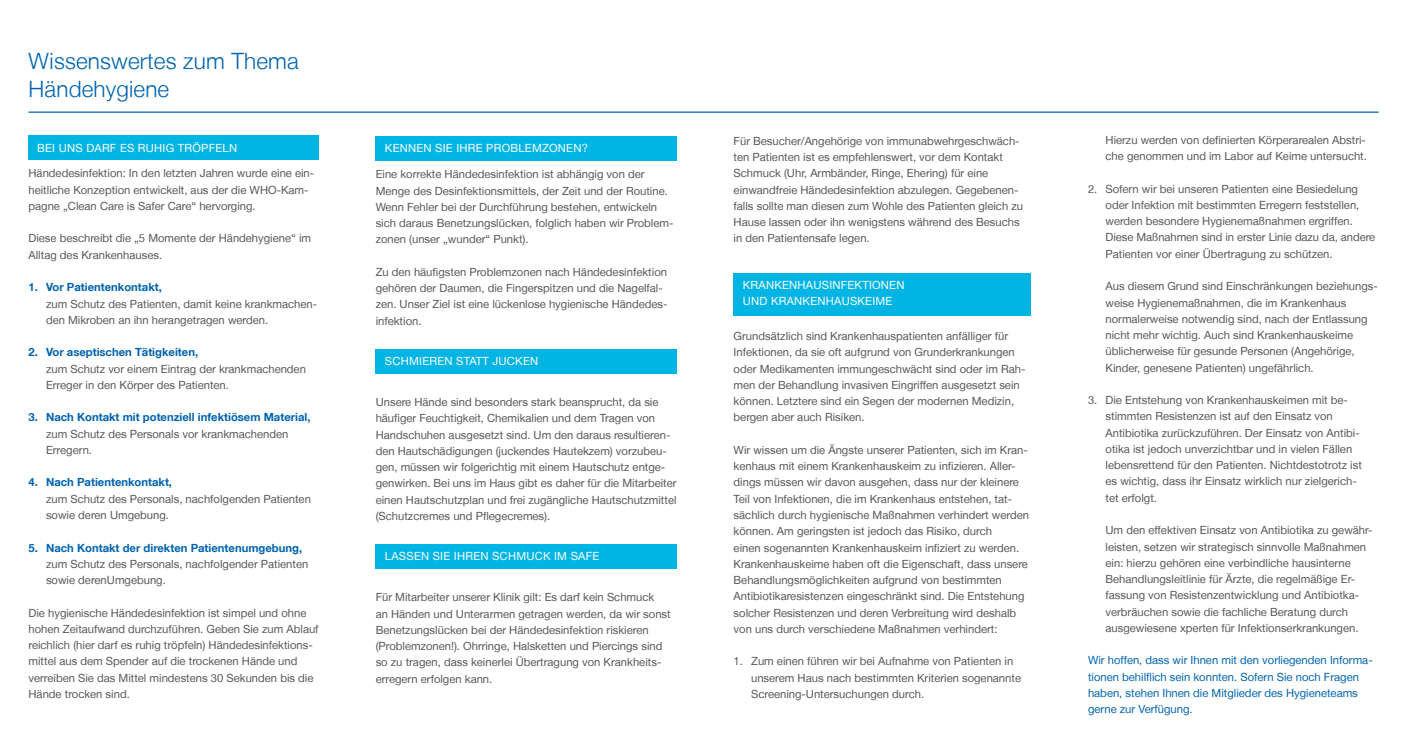
<style>
.page{position:relative;width:1407px;height:745px;background:#fff}
.page>*{position:absolute;margin:0;border:0;box-sizing:border-box;transform-origin:0 0}
.t1{font:300 22.5px/27.5px "Helvetica Neue LT";letter-spacing:.01em;color:#0063af}
.t2{font:11.25px/16.2px "Helvetica Neue LT";color:#575756}
.t3{font:700 11.25px "Helvetica Neue LT";color:#0063af}
.t4{font:11.25px/16.2px "Helvetica Neue LT";color:#0063af}
.t5{font:11.25px/16.2px "Helvetica Neue LT";letter-spacing:.02em;color:#fff}
</style>
<div class="page">
<hr style="left:29px;top:111px;width:1349px;height:2px;background:#0063af">
<div style="left:29px;top:135px;width:290px;height:25px;background:#00b4e3"></div>
<div style="left:376px;top:136px;width:301px;height:25px;background:#00b4e3"></div>
<div style="left:376px;top:348px;width:301px;height:25px;background:#00b4e3"></div>
<div style="left:376px;top:543px;width:301px;height:25px;background:#00b4e3"></div>
<div style="left:733px;top:273px;width:298px;height:42px;background:#00b4e3"></div>
<h1 class="t1" style="left:29px;top:47px;width:272px">Wissenswertes zum Thema<br>Händehygiene</h1>
<p class="t5" style="left:37px;top:139px;width:201px">Bei uns darf es ruhig Tröpfeln</p>
<p class="t2" style="left:29px;top:165px;width:287px">Händedesinfektion: In den letzten Jahren wurde eine ein&shy;heitliche Konzeption entwickelt, aus der die WHO-Kam&shy;pagne „Clean Care is Safer Care“ hervorging.</p>
<p class="t2" style="left:29px;top:230px;width:284px">Diese beschreibt die „5 Momente der Händehygiene“ im<br>Alltag des Krankenhauses.</p>
<p class="t3" style="left:29px;top:280px;width:135px">1. Vor Patientenkontakt,</p>
<p class="t2" style="left:46px;top:295px;width:273px">zum Schutz des Patienten, damit keine krankmachen&shy;den M ikroben an ihn herangetragen werden.</p>
<p class="t3" style="left:29px;top:345px;width:171px">2. Vor aseptischen Tätigkeiten,</p>
<p class="t2" style="left:29px;top:360px;width:279px;text-indent:18px">zum Schutz vor einem Eintrag der krankmachenden<br>Erreger in den Körper des Patienten.</p>
<p class="t3" style="left:29px;top:410px;width:283px">3. Nach Kontakt mit potenziell infektiösem Material,</p>
<p class="t2" style="left:29px;top:425px;width:261px;text-indent:18px">zum Schutz des Personals vor krankmachenden<br>Erregern.</p>
<p class="t3" style="left:29px;top:475px;width:145px">4. Nach Patientenkontakt,</p>
<p class="t2" style="left:46px;top:490px;width:266px">zum Schutz des Personals, nachfolgenden Patienten sowie deren Umgebung.</p>
<p class="t3" style="left:29px;top:540px;width:275px">5. Nach Kontakt der direkten Patientenumgebung,</p>
<p class="t2" style="left:46px;top:555px;width:264px">zum Schutz des Personals, nachfolgender Patienten sowie derenUmgebung.</p>
<p class="t2" style="left:29px;top:604px;width:292px">Die hygienische Händedesinfektion ist simpel und ohne hohen Zeitaufwand durchzuführen. Geben Sie zum Ablauf reichlich (hier darf es ruhig tröpfeln) Händedesinfektions&shy;mittel aus dem Spender auf die trockenen Hände und verreiben Sie das M ittel mindestens 30 Sekunden bis die Hände trocken sind.</p>
<p class="t5" style="left:385px;top:140px;width:204px">Kennen Si e Ihre Problemzonen?</p>
<p class="t2" style="left:376px;top:166px;width:299px">Eine korrekte Händedesinfektion ist abhängig von der Menge des Desinfektionsmittels, der Zeit und der Routine.<br>Wenn Fehler bei der Durchführung bestehen, entwickeln sich daraus Benetzungslücken, folglich haben wir Problem&shy;zonen (unser „wunder“ Punkt).</p>
<p class="t2" style="left:376px;top:263px;width:293px">Zu den häufigsten Problemzonen nach Händedesinfektion gehören der Daumen, die Fingerspitzen und die Nagelfal&shy;zen. Unser Ziel ist eine lückenlose hygienische Händedes&shy;infektion.</p>
<p class="t5" style="left:385px;top:352px;width:155px">Schmi eren statt j ucken</p>
<p class="t2" style="left:376px;top:393px;width:302px">Unsere Hände sind besonders stark beansprucht, da sie häufiger Feuchtigkeit, Chemikalien und dem Tragen von Handschuhen ausgesetzt sind. Um den daraus resultieren&shy;den Hautschädigungen (juckendes Hautekzem) vorzubeu&shy;gen, müssen wir folgerichtig mit einem Hautschutz entge&shy;genwirken. Bei uns im Haus gibt es daher für die M itarbeiter einen Hautschutzplan und frei zugängliche Hautschutzmittel (Schutzcremes und Pflegecremes).</p>
<p class="t5" style="left:385px;top:547px;width:216px">Lassen Si e Ihren Schmuck i m Safe</p>
<p class="t2" style="left:376px;top:588px;width:297px">Für M itarbeiter unserer Klinik gilt: Es darf kein Schmuck<br>an Händen und Unterarmen getragen werden, da wir sonst Benetzungslücken bei der Händedesinfektion riskieren (Problemzonen!). Ohrringe, Halsketten und Piercings sind so zu tragen, dass keinerlei Übertragung von Krankheits&shy;erregern erfolgen kann.</p>
<p class="t2" style="left:733px;top:132px;width:291px">Für Besucher/Angehörige von immunabwehrgeschwäch&shy;ten Patienten ist es empfehlenswert, vor dem Kontakt Schmuck (Uhr, Armbänder, Ringe, Ehering) für eine einwandfreie Händedesinfektion abzulegen. Gegebenen&shy;falls sollte man diesen zum Wohle des Patienten gleich zu Hause lassen oder ihn wenigstens während des Besuchs in den Patientensafe legen.</p>
<p class="t5" style="left:743px;top:276px;width:163px">Krankenhausi nfektionen und Krankenhauskei me</p>
<p class="t2" style="left:733px;top:327px;width:293px">Grundsätzlich sind Krankenhauspatienten anfälliger für Infektionen, da sie oft aufgrund von Grunderkrankungen oder Medikamenten immungeschwächt sind oder im Rah&shy;men der Behandlung invasiven Eingriffen ausgesetzt sein können. Letztere sind ein Segen der modernen Medizin, bergen aber auch Risiken.</p>
<p class="t2" style="left:733px;top:441px;width:297px">Wir wissen um die Ängste unserer Patienten, sich im Kran&shy;kenhaus mit einem Krankenhauskeim zu infizieren. Aller&shy;dings müssen wir davon ausgehen, dass nur der kleinere Teil von Infektionen, die im Krankenhaus entstehen, tat&shy;sächlich durch hygienische Maßnahmen verhindert werden können. Am geringsten ist jedoch das Risiko, durch<br>einen sogenannten Krankenhauskeim infiziert zu werden.<br>Krankenhauskeime haben oft die Eigenschaft, dass unsere Behandlungsmöglichkeiten aufgrund von bestimmten Antibiotikaresistenzen eingeschränkt sind. Die Entstehung solcher Resistenzen und deren Verbreitung wird deshalb von uns durch verschiedene Maßnahmen verhindert:</p>
<p class="t2" style="left:733px;top:652px;width:281px">1. Zum einen führen wir bei Aufnahme von Patienten in</p>
<p class="t2" style="left:751px;top:669px;width:271px">unserem H aus nach bestimmten Kriterien sogenannte</p>
<p class="t2" style="left:733px;top:685px;width:192px">Screening-Untersuchungen durch.</p>
<p class="t2" style="left:1105px;top:131px;width:263px">Hierzu werden von definierten Körperarealen Abstri&shy;che genommen und im Labor auf Keime untersucht.</p>
<p class="t2" style="left:1088px;top:180px;width:272px">2. Sofern wir bei unseren Patienten eine Besiedelung</p>
<p class="t2" style="left:1105px;top:196px;width:255px">oder Infektion mit bestimmten Erregern feststellen,</p>
<p class="t2" style="left:1105px;top:213px;width:249px">werden besondere Hygienemaßnahmen ergriffen.</p>
<p class="t2" style="left:1088px;top:229px;width:289px">Diese Maßnahmen sind in erster Linie dazu da, andere</p>
<p class="t2" style="left:1105px;top:245px;width:229px">Patienten vor einer Übertragung zu schützen.</p>
<p class="t2" style="left:1105px;top:278px;width:274px;text-indent:-18px">Aus diesem Grund sind Einschränkungen beziehungs&shy;weise Hygienemaßnahmen, die im Krankenhaus normalerweise notwendig sind, nach der Entlassung nicht mehr wichtig. Auch sind Krankenhauskeime üblicherweise für gesunde Personen (Angehörige, Kinder, genesene Patienten) ungefährlich.</p>
<p class="t2" style="left:1088px;top:391px;width:261px">3. Die Entstehung von Krankenhauskeimen mit be-</p>
<p class="t2" style="left:1105px;top:408px;width:229px">stimmten Resistenzen ist auf den Einsatz von</p>
<p class="t2" style="left:1088px;top:424px;width:273px">Antibiotika zurückzuführen. Der Einsatz von Antibi-</p>
<p class="t2" style="left:1105px;top:440px;width:248px">otika ist jedoch unverzichtbar und in vielen Fällen</p>
<p class="t2" style="left:1105px;top:456px;width:258px">lebensrettend für den Patienten. Nichtdestotrotz ist</p>
<p class="t2" style="left:1105px;top:473px;width:253px">es wichtig, dass ihr Einsatz wirklich nur zielgerich-</p>
<p class="t2" style="left:1105px;top:489px;width:53px">tet erfolgt.</p>
<p class="t2" style="left:1105px;top:521px;width:269px;text-indent:-18px">U m den effektiven Einsatz von Antibiotika zu gewähr&shy;leisten, setzen wir strategisch sinnvolle Maßnahmen ein: hierzu gehören eine verbindliche hausinterne Behandlungsleitlinie für Ärzte, die regelmäßige Er&shy;fassung von Resistenzentwicklung und Antibiotka&shy;verbräuchen sowie die fachliche Beratung durch ausgewiesene xperten für Infektionserkrankungen.</p>
<p class="t4" style="left:1088px;top:651px;width:286px">Wir hoffen, dass wir Ihnen mit den vorliegenden Informa&shy;tionen behilflich sein konnten. Sofern Sie noch Fragen haben, stehen Ihnen die M itglieder des Hygieneteams gerne zur Verfügung.</p>
</div>
